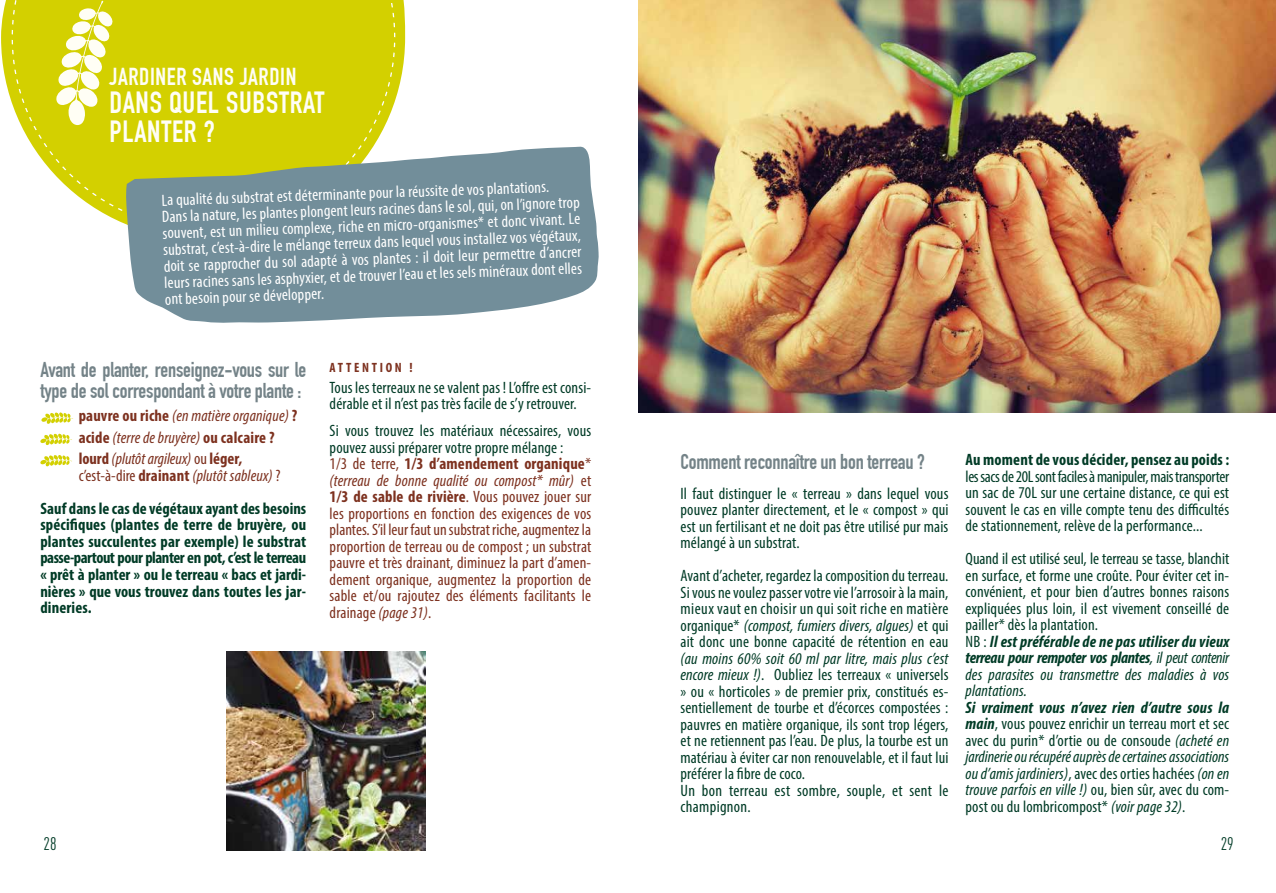
<style>
.page{position:relative;width:1276px;height:893px;background:#fff}
.page>*{position:absolute;margin:0;border:0;box-sizing:border-box;transform-origin:0 0}
.t1{font:700 30px "DIN Condensed";letter-spacing:.025em;color:#fffef5}
.t2{font:700 24px "DIN Condensed";letter-spacing:.025em;color:#fffef5}
.t3{font:700 21px/21px "DIN Condensed";letter-spacing:-.01em;color:#748388}
.t4{font:18px "DIN Cond";color:#003b26}
.t5{font:condensed 16.5px/16.5px "Myriad Pro";letter-spacing:.01em;color:#003b26;text-align:justify}
.t6{font:condensed 16.5px/16.5px "Myriad Pro";letter-spacing:.01em;color:#7d311f}
.t7{font:condensed 16.5px/16.5px "Myriad Pro";color:#fff}
.t8{font:700 condensed 16.5px/16.5px "Myriad Pro";letter-spacing:.01em;color:#003b26;text-align:justify}
.t9{font:italic condensed 16.5px/22.5px "Myriad Pro";letter-spacing:.01em;color:#7d311f}
.t10{font:700 condensed 13.5px "Myriad Pro";letter-spacing:.2em;color:#7d311f}
.s1{font-weight:700;font-style:normal}
.s2{font-style:normal}
.s3{color:#003b26}
.s4{font-weight:700}
.s5{font-style:italic}
.s6{font-weight:700;font-style:italic}
</style>
<div class="page">
<img style="left:638px;top:0;width:638px;height:412px">
<svg style="left:1px;top:0;width:404px;height:103px;fill:#d3d000"></svg>
<svg style="left:12px;top:0;width:383px;height:225px;background:#d7d419"></svg>
<svg style="left:55px;top:1px;width:58px;height:124px"></svg>
<svg style="left:41px;top:412px;width:32px;height:12px"></svg>
<svg style="left:40px;top:433px;width:32px;height:12px"></svg>
<svg style="left:40px;top:455px;width:32px;height:12px"></svg>
<svg style="left:126px;top:146px;width:473px;height:177px;background:#869d97"></svg>
<img style="left:226px;top:651px;width:199px;height:200px">
<h2 class="t2" style="left:109px;top:62px;width:188px">JARDINER SANS JARDIN</h2>
<h1 class="t1" style="left:109px;top:85px;width:73px">DANSQUEL</h1>
<h1 class="t1" style="left:226px;top:85px;width:53px">SUBSTRAT</h1>
<h1 class="t1" style="left:109px;top:114px;width:107px">PLANTER ?</h1>
<p class="t7" style="left:161px;top:192px;width:419px;rotate:-2deg">La qualité du substrat est déterminante pour la réussite de vos plantations.<br>Dans la nature, les plantes plongent leurs racines dans le sol, qui, on l’ignore trop souvent, est un milieu complexe, riche en micro-organismes* et donc vivant. Le substrat, c’est-à-dire le mélange terreux dans lequel vous installez vos végétaux, doit se rapprocher du sol adapté à vos plantes : il doit leur permettre d’ancrer leurs racines sans les asphyxier, et de trouver l’eau et les sels minéraux dont elles ont besoin pour se développer.</p>
<p class="t3" style="left:40px;top:360px;width:267px">Avant de planter, renseignez-vous sur le type de sol correspondant à votre plante :</p>
<p class="t9" style="left:79px;top:404px;width:220px"><span class="s1">pauvre ou riche</span> (en matière organique) <span class="s1">? acide</span> (terre de bruyère) <span class="s1">ou calcaire ?</span></p>
<p class="t9" style="left:79px;top:451px;width:203px;line-height:16.5px"><span class="s1">lourd</span> (plutôt argileux) <span class="s2">ou</span> <span class="s1">léger, </span><span class="s2">c’est-à-dire</span> <span class="s1">drainant</span> (plutôt sableux) <span class="s2">?</span></p>
<p class="t8" style="left:40px;top:500px;width:267px">Sauf dans le cas de végétaux ayant des besoins spécifiques (plantes de terre de bruyère, ou plantes succulentes par exemple) le substrat passe-partout pour planter en pot, c’est le terreau « prêt à planter » ou le terreau « bacs et jardi&shy;nières » que vous trouvez dans toutes les jar&shy;dineries.</p>
<p class="t10" style="left:330px;top:359px;width:85px">ATTENTION !</p>
<p class="t5" style="left:330px;top:379px;width:263px">Tous les terreaux ne se valent pas ! L’offre est consi&shy;dérable et il n’est pas très facile de s’y retrouver.</p>
<p class="t6" style="left:330px;top:422px;width:263px"><span class="s3">Si vous trouvez les matériaux nécessaires, vous pouvez aussi préparer votre propre mélange :<br></span>1/3 de terre, <span class="s4">1/3 d’amendement organique</span>* <span class="s5">(terreau de bonne qualité ou compost* mûr)</span> et <span class="s4">1/3 de sable de rivière</span>. Vous pouvez jouer sur les proportions en fonction des exigences de vos plantes. S’il leur faut un substrat riche, augmentez la proportion de terreau ou de compost ; un substrat pauvre et très drainant, diminuez la part d’amen&shy;dement organique, augmentez la proportion de sable et/ou rajoutez des éléments facilitants le drainage <span class="s5">(page 31)</span>.</p>
<p class="t4" style="left:44px;top:833px;width:14px">28</p>
<p class="t3" style="left:680px;top:451px;width:246px">Comment reconnaître un bon terreau ?</p>
<p class="t5" style="left:680px;top:485px;width:269px">Il faut distinguer le « terreau » dans lequel vous pouvez planter directement, et le « compost » qui est un fertilisant et ne doit pas être utilisé pur mais mélangé à un substrat.</p>
<p class="t5" style="left:680px;top:567px;width:269px">Avant d’acheter, regardez la composition du terreau.<br>Si vous ne voulez passer votre vie l’arrosoir à la main, mieux vaut en choisir un qui soit riche en matière organique* <span class="s5">(compost, fumiers divers, algues)</span> et qui ait donc une bonne capacité de rétention en eau</p>
<p class="t5" style="left:680px;top:650px;width:269px;text-align:left"><span class="s5">(au moins 60% soit 60 ml par litre, mais plus c’est encore mieux !)</span>. Oubliez les terreaux « universels » ou « horticoles » de premier prix, constitués es&shy;sentiellement de tourbe et d’écorces compostées : pauvres en matière organique, ils sont trop légers, et ne retiennent pas l’eau. De plus, la tourbe est un matériau à éviter car non renouvelable, et il faut lui préférer la fibre de coco.<br>Un bon terreau est sombre, souple, et sent le champignon.</p>
<p class="t8" style="left:965px;top:451px;width:265px">Au moment de vous décider, pensez au poids :</p>
<p class="t5" style="left:965px;top:468px;width:265px">les sacs de 20L sont faciles à manipuler, mais transporter un sac de 70L sur une certaine distance, ce qui est souvent le cas en ville compte tenu des difficultés de stationnement, relève de la performance...</p>
<p class="t5" style="left:965px;top:550px;width:265px;text-align:left">Quand il est utilisé seul, le terreau se tasse, blanchit en surface, et forme une croûte. Pour éviter cet in&shy;convénient, et pour bien d’autres bonnes raisons expliquées plus loin, il est vivement conseillé de pailler* dès la plantation.<br>NB : <span class="s6">Il est préférable de ne pas utiliser du vieux terreau pour rempoter vos plantes</span><span class="s5">, il peut contenir des parasites ou transmettre des maladies à vos plantations.</span></p>
<p class="t5" style="left:965px;top:699px;width:265px"><span class="s6">Si vraiment vous n’avez rien d’autre sous la main</span>, vous pouvez enrichir un terreau mort et sec avec du purin* d’ortie ou de consoude <span class="s5">(acheté en jardinerie ou récupéré auprès de certaines associations ou d’amis jardiniers)</span>, avec des orties hachées <span class="s5">(on en trouve parfois en ville !)</span> ou, bien sûr, avec du com&shy;post ou du lombricompost* <span class="s5">(voir page 32)</span>.</p>
<p class="t4" style="left:1220px;top:833px;width:14px">29</p>
</div>
